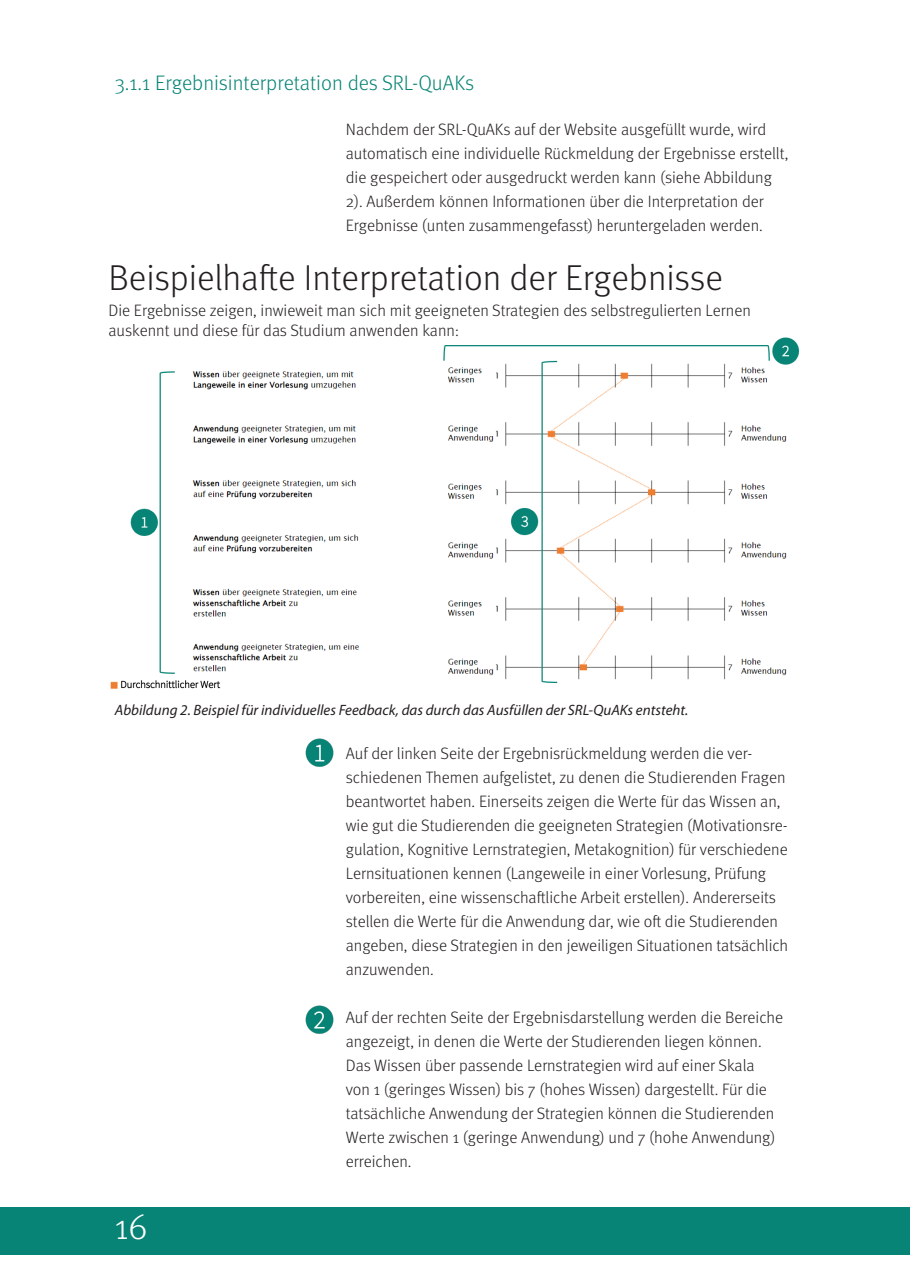
<style>
.page{position:relative;width:910px;height:1280px;background:#fff}
.page>*{position:absolute;margin:0;border:0;box-sizing:border-box;transform-origin:0 0}
.Headline{font:300 36px "Meta Pro";color:#231f20}
.t1{font:300 36px "Meta Pro";color:#fff}
.unterkapitel_links{font:300 21px "Meta Pro";color:#078475}
.Brot{font:300 16.5px/24px "Meta Pro";color:#231f20}
.unterkapitel_links-2{font:300 16.5px/19.5px "Meta Pro";color:#231f20}
.Bildunterschrift{font:italic 15px "Myriad Pro";color:#231f20}
</style>
<div class="page">
<div style="left:0;top:1207px;width:910px;height:47px;background:#078475"></div>
<img style="left:110px;top:335px;width:690px;height:354px">
<img style="left:305px;top:738px;width:29px;height:29px">
<img style="left:305px;top:1005px;width:29px;height:29px">
<p class="unterkapitel_links" style="left:115px;top:68px;width:361px">3.1.1 Ergebnisinterpretation des SRL-QuAKs</p>
<p class="Brot" style="left:346px;top:116px;width:444px">Nachdem der SRL-QuAKs auf der Website ausgefüllt wurde, wird automatisch eine individuelle Rückmeldung der Ergebnisse erstellt, die gespeichert oder ausgedruckt werden kann (siehe Abbildung 2). Außerdem können Informationen über die Interpretation der Ergebnisse (unten zusammengefasst) heruntergeladen werden.</p>
<p class="Headline" style="left:108px;top:251px;width:616px">Beispielhafte Interpretation der Ergebnisse</p>
<p class="unterkapitel_links-2" style="left:108px;top:300px;width:644px">Die Ergebnisse zeigen, inwieweit man sich mit geeigneten Strategien des selbstregulierten Lernen auskennt und diese für das Studium anwenden kann:</p>
<p class="Bildunterschrift" style="left:115px;top:701px;width:575px">Abbildung 2. Beispiel für individuelles Feedback, das durch das Ausfüllen der SRL-QuAKs entsteht.</p>
<h1 class="t1" style="left:115px;top:1200px;width:34px">16</h1>
<p class="Brot" style="left:346px;top:740px;width:444px">Auf der linken Seite der Ergebnisrückmeldung werden die ver&shy;schiedenen Themen aufgelistet, zu denen die Studierenden Fragen beantwortet haben. Einerseits zeigen die Werte für das Wissen an, wie gut die Studierenden die geeigneten Strategien (Motivationsre&shy;gulation, Kognitive Lernstrategien, Metakognition) für verschiedene Lernsituationen kennen (Langeweile in einer Vorlesung, Prüfung vorbereiten, eine wissenschaftliche Arbeit erstellen). Andererseits stellen die Werte für die Anwendung dar, wie oft die Studierenden angeben, diese Strategien in den jeweiligen Situationen tatsächlich anzuwenden.</p>
<p class="Brot" style="left:346px;top:1004px;width:439px">Auf der rechten Seite der Ergebnisdarstellung werden die Bereiche angezeigt, in denen die Werte der Studierenden liegen können.<br>Das Wissen über passende Lernstrategien wird auf einer Skala<br>von 1 (geringes Wissen) bis 7 (hohes Wissen) dargestellt. Für die tatsächliche Anwendung der Strategien können die Studierenden Werte zwischen 1 (geringe Anwendung) und 7 (hohe Anwendung) erreichen.</p>
</div>
